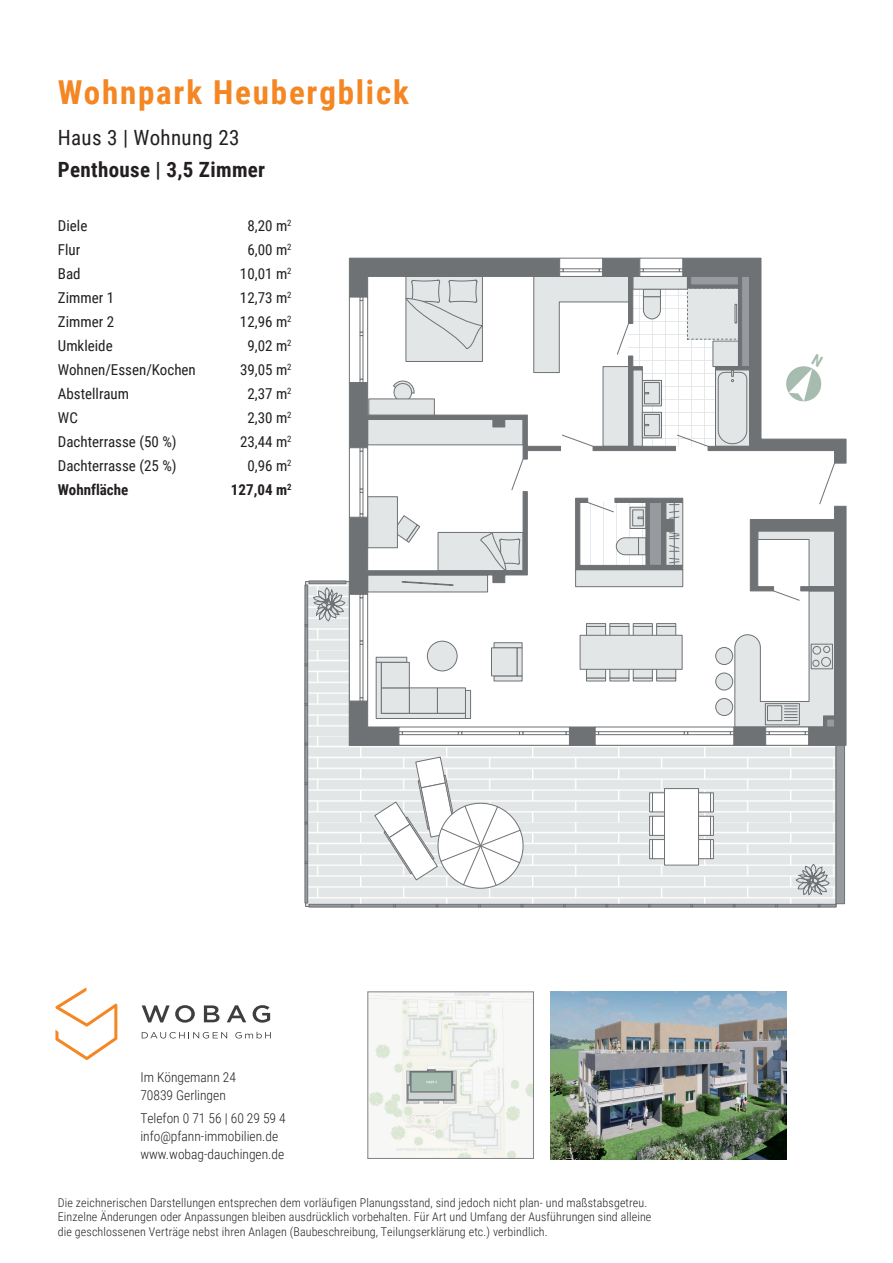
<style>
.page{position:relative;width:893px;height:1263px;background:#fff}
.page>*{position:absolute;margin:0;border:0;box-sizing:border-box;transform-origin:0 0}
.t1{font:700 33px "Roboto Condensed";letter-spacing:.055em;color:#f48724}
.t2{font:700 21px "Roboto Condensed";letter-spacing:.015em;color:#231f20}
.t3{font:21px "Roboto Condensed";letter-spacing:.015em;color:#231f20}
.t4{font:15px "Roboto Condensed";color:#231f20}
.t5{font:700 15px "Roboto Condensed";color:#231f20}
.t6{font:300 13.5px/18px "Roboto Condensed";color:#231f20}
.t7{font:300 12px/14.4px "Roboto Condensed";letter-spacing:.01em;color:#231f20}
</style>
<div class="page">
<svg style="left:304px;top:581px;width:533px;height:326px"></svg>
<svg style="left:309px;top:580px;width:37px;height:2px"></svg>
<svg style="left:304px;top:627px;width:4px;height:37px"></svg>
<svg style="left:304px;top:665px;width:4px;height:38px"></svg>
<svg style="left:304px;top:705px;width:4px;height:38px"></svg>
<svg style="left:304px;top:744px;width:4px;height:38px"></svg>
<svg style="left:304px;top:784px;width:4px;height:38px"></svg>
<svg style="left:304px;top:823px;width:4px;height:38px"></svg>
<svg style="left:304px;top:863px;width:4px;height:40px"></svg>
<div style="left:309px;top:904px;width:43px;height:3px;background:#979b9f;border:1px solid #6f7275"></div>
<div style="left:353px;top:904px;width:41px;height:3px;background:#979b9f;border:1px solid #6f7275"></div>
<div style="left:395px;top:904px;width:42px;height:3px;background:#979b9f;border:1px solid #6f7275"></div>
<div style="left:438px;top:904px;width:41px;height:3px;background:#979b9f;border:1px solid #6f7275"></div>
<div style="left:480px;top:904px;width:42px;height:3px;background:#979b9f;border:1px solid #6f7275"></div>
<div style="left:522px;top:904px;width:42px;height:3px;background:#979b9f;border:1px solid #6f7275"></div>
<div style="left:565px;top:904px;width:41px;height:3px;background:#979b9f;border:1px solid #6f7275"></div>
<div style="left:607px;top:904px;width:42px;height:3px;background:#979b9f;border:1px solid #6f7275"></div>
<div style="left:650px;top:904px;width:41px;height:3px;background:#979b9f;border:1px solid #6f7275"></div>
<div style="left:692px;top:904px;width:42px;height:3px;background:#979b9f;border:1px solid #6f7275"></div>
<div style="left:735px;top:904px;width:41px;height:3px;background:#979b9f;border:1px solid #6f7275"></div>
<div style="left:819px;top:904px;width:17px;height:3px;background:#979b9f;border:1px solid #6f7275"></div>
<div style="left:777px;top:904px;width:42px;height:3px;background:#979b9f;border:1px solid #6f7275"></div>
<div style="left:836px;top:745px;width:9px;height:159px;background:#979b9f;border:1px solid #6f7275"></div>
<svg style="left:374px;top:756px;width:155px;height:138px"></svg>
<svg style="left:790px;top:863px;width:41px;height:34px"></svg>
<svg style="left:304px;top:582px;width:44px;height:45px;background:#c3c5c7"></svg>
<div style="left:652px;top:839px;width:17px;height:20px;background:#fff;border:1px solid #6f7275"></div>
<svg style="left:649px;top:839px;width:4px;height:20px"></svg>
<div style="left:652px;top:816px;width:17px;height:20px;background:#fff;border:1px solid #6f7275"></div>
<svg style="left:649px;top:816px;width:4px;height:20px"></svg>
<div style="left:652px;top:792px;width:17px;height:20px;background:#fff;border:1px solid #6f7275"></div>
<svg style="left:649px;top:792px;width:4px;height:20px"></svg>
<div style="left:694px;top:792px;width:17px;height:20px;background:#fff;border:1px solid #6f7275"></div>
<svg style="left:710px;top:792px;width:4px;height:20px"></svg>
<div style="left:694px;top:816px;width:17px;height:20px;background:#fff;border:1px solid #6f7275"></div>
<svg style="left:710px;top:816px;width:4px;height:20px"></svg>
<div style="left:694px;top:839px;width:17px;height:20px;background:#fff;border:1px solid #6f7275"></div>
<svg style="left:710px;top:839px;width:4px;height:20px"></svg>
<div style="left:664px;top:788px;width:35px;height:77px;background:#fff;border:1px solid #6f7275"></div>
<svg style="left:348px;top:257px;width:499px;height:489px"></svg>
<div style="left:639px;top:258px;width:44px;height:19px;background:#fff;border:1px solid #6f7275"></div>
<svg style="left:644px;top:268px;width:36px;height:4px"></svg>
<svg style="left:639px;top:268px;width:5px;height:4px"></svg>
<div style="left:559px;top:258px;width:44px;height:19px;background:#fff;border:1px solid #6f7275"></div>
<svg style="left:533px;top:268px;width:97px;height:105px"></svg>
<svg style="left:349px;top:297px;width:19px;height:86px"></svg>
<hr style="left:360px;top:335px;width:3px;height:45px;background:#fff">
<hr style="left:360px;top:300px;width:3px;height:33px;background:#fff">
<svg style="left:360px;top:297px;width:3px;height:4px"></svg>
<svg style="left:349px;top:447px;width:19px;height:71px"></svg>
<svg style="left:360px;top:514px;width:3px;height:4px"></svg>
<hr style="left:360px;top:492px;width:3px;height:22px;background:#fff">
<svg style="left:360px;top:489px;width:3px;height:4px"></svg>
<hr style="left:360px;top:451px;width:3px;height:38px;background:#fff">
<svg style="left:360px;top:447px;width:3px;height:4px"></svg>
<svg style="left:349px;top:594px;width:19px;height:107px"></svg>
<hr style="left:360px;top:644px;width:3px;height:54px;background:#fff">
<svg style="left:360px;top:641px;width:3px;height:4px"></svg>
<hr style="left:360px;top:597px;width:3px;height:44px;background:#fff">
<svg style="left:360px;top:594px;width:3px;height:4px"></svg>
<div style="left:398px;top:726px;width:172px;height:20px;background:#fff;border:1px solid #6f7275"></div>
<svg style="left:566px;top:731px;width:4px;height:4px"></svg>
<svg style="left:523px;top:731px;width:43px;height:4px"></svg>
<svg style="left:462px;top:731px;width:58px;height:4px"></svg>
<svg style="left:403px;top:731px;width:56px;height:4px"></svg>
<svg style="left:398px;top:731px;width:5px;height:4px"></svg>
<div style="left:595px;top:726px;width:139px;height:20px;background:#fff;border:1px solid #6f7275"></div>
<svg style="left:688px;top:731px;width:42px;height:4px"></svg>
<svg style="left:599px;top:731px;width:86px;height:4px"></svg>
<svg style="left:595px;top:731px;width:4px;height:4px"></svg>
<div style="left:765px;top:726px;width:44px;height:20px;background:#fff;border:1px solid #6f7275"></div>
<svg style="left:730px;top:530px;width:105px;height:205px"></svg>
<div style="left:690px;top:276px;width:49px;height:9px;background:#979b9f;border:1px solid #6f7275"></div>
<div style="left:741px;top:276px;width:9px;height:91px;background:#979b9f;border:1px solid #6f7275"></div>
<div style="left:826px;top:719px;width:9px;height:8px;background:#979b9f;border:1px solid #6f7275"></div>
<div style="left:716px;top:647px;width:17px;height:17px;background:#e3e6e7;border-radius:50%"></div>
<div style="left:715px;top:647px;width:18px;height:18px;border:1px solid #6f7275;border-radius:50%"></div>
<div style="left:716px;top:673px;width:17px;height:17px;background:#e3e6e7;border-radius:50%"></div>
<div style="left:715px;top:673px;width:18px;height:17px;border:1px solid #6f7275;border-radius:50%"></div>
<div style="left:716px;top:698px;width:17px;height:17px;background:#e3e6e7;border-radius:50%"></div>
<div style="left:715px;top:698px;width:18px;height:18px;border:1px solid #6f7275;border-radius:50%"></div>
<svg style="left:392px;top:378px;width:23px;height:20px"></svg>
<div style="left:368px;top:398px;width:67px;height:17px;background:#e3e6e7;border:1px solid #6f7275"></div>
<svg style="left:55px;top:987px;width:62px;height:73px"></svg>
<svg style="left:142px;top:1005px;width:53px;height:17px"></svg>
<svg style="left:204px;top:1005px;width:15px;height:17px"></svg>
<svg style="left:227px;top:1005px;width:19px;height:17px"></svg>
<svg style="left:253px;top:1005px;width:17px;height:17px"></svg>
<svg style="left:142px;top:1032px;width:85px;height:6px"></svg>
<svg style="left:235px;top:1032px;width:36px;height:6px"></svg>
<img style="left:550px;top:991px;width:237px;height:168px">
<img style="left:370px;top:994px;width:162px;height:162px">
<svg style="left:786px;top:354px;width:37px;height:47px"></svg>
<h1 class="t1" style="left:58px;top:69px;width:352px">Wohnpark Heubergblick</h1>
<h2 class="t3" style="left:58px;top:123px;width:183px">Haus 3 | Wohnung 23</h2>
<h2 class="t2" style="left:58px;top:154px;width:209px">Penthouse | 3,5 Zimmer</h2>
<p class="t4" style="left:58px;top:215px;width:31px">Diele</p>
<p class="t4" style="left:247px;top:215px;width:46px">8,20 m<sup>2</sup></p>
<p class="t4" style="left:58px;top:239px;width:24px">Flur</p>
<p class="t4" style="left:247px;top:239px;width:46px">6,00 m<sup>2</sup></p>
<p class="t4" style="left:58px;top:263px;width:24px">Bad</p>
<p class="t4" style="left:240px;top:263px;width:53px">10,01 m<sup>2</sup></p>
<p class="t4" style="left:58px;top:287px;width:58px">Zimmer 1</p>
<p class="t4" style="left:240px;top:287px;width:53px">12,73 m<sup>2</sup></p>
<p class="t4" style="left:58px;top:311px;width:58px">Zimmer 2</p>
<p class="t4" style="left:240px;top:311px;width:53px">12,96 m<sup>2</sup></p>
<p class="t4" style="left:58px;top:335px;width:56px">Umkleide</p>
<p class="t4" style="left:247px;top:335px;width:46px">9,02 m<sup>2</sup></p>
<p class="t4" style="left:58px;top:359px;width:139px">Wohnen/Essen/Kochen</p>
<p class="t4" style="left:240px;top:359px;width:53px">39,05 m<sup>2</sup></p>
<p class="t4" style="left:58px;top:383px;width:73px">Abstellraum</p>
<p class="t4" style="left:247px;top:383px;width:46px">2,37 m<sup>2</sup></p>
<p class="t4" style="left:58px;top:407px;width:21px">WC</p>
<p class="t4" style="left:247px;top:407px;width:46px">2,30 m<sup>2</sup></p>
<p class="t4" style="left:58px;top:431px;width:120px">Dachterrasse (50 %)</p>
<p class="t4" style="left:240px;top:431px;width:53px">23,44 m<sup>2</sup></p>
<p class="t4" style="left:58px;top:455px;width:120px">Dachterrasse (25 %)</p>
<p class="t4" style="left:247px;top:455px;width:46px">0,96 m<sup>2</sup></p>
<p class="t5" style="left:58px;top:479px;width:72px">Wohnfläche</p>
<p class="t5" style="left:231px;top:479px;width:62px">127,04 m<sup>2</sup></p>
<p class="t6" style="left:140px;top:1068px;width:97px">Im Köngemann 24<br>70839 Gerlingen</p>
<p class="t6" style="left:140px;top:1108px;width:147px">Telefon 0 71 56 | 60 29 59 4 info@pfann-immobilien.de www.wobag-dauchingen.de</p>
<p class="t7" style="left:58px;top:1195px;width:595px">Die zeichnerischen Darstellungen entsprechen dem vorläufigen Planungsstand, sind jedoch nicht plan- und maßstabsgetreu.<br>Einzelne Änderungen oder Anpassungen bleiben ausdrücklich vorbehalten. Für Art und Umfang der Ausführungen sind alleine die geschlossenen Verträge nebst ihren Anlagen (Baubeschreibung, Teilungserklärung etc.) verbindlich.</p>
</div>
